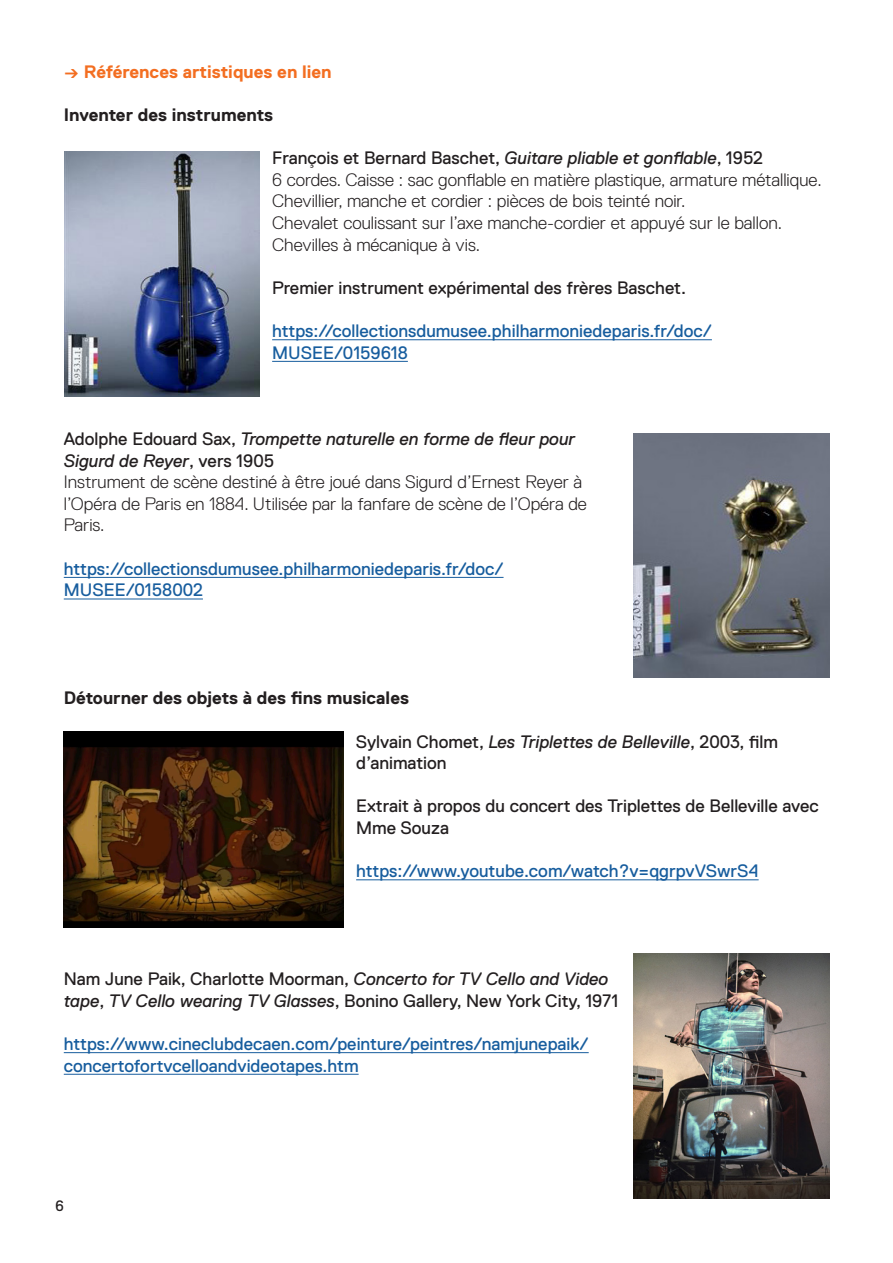
<style>
.page{position:relative;width:893px;height:1263px;background:#fff}
.page>*{position:absolute;margin:0;border:0;box-sizing:border-box;transform-origin:0 0}
.t1{font:18px/21.6px "Replica Std";color:#231f20}
.t2{font:300 18px/21.6px "Replica Std";color:#231f20}
.t3{font:18px/21.6px "Replica Std";color:#175d9e}
.t4{font:italic 18px/21.6px "Replica Std";color:#231f20}
.t5{font:700 18px "Replica Std";color:#231f20}
.t6{font:700 18px "Replica Std";color:#f36e21}
.numéros_de_page{font:15px "Replica Std";color:#231f20}
.s1{font-style:italic}
.s2{font-style:normal}
</style>
<div class="page">
<hr style="left:272px;top:339px;width:440px;height:1px;background:#175d9e">
<hr style="left:272px;top:361px;width:136px;height:1px;background:#175d9e">
<hr style="left:64px;top:577px;width:440px;height:1px;background:#175d9e">
<hr style="left:64px;top:599px;width:139px;height:1px;background:#175d9e">
<hr style="left:356px;top:879px;width:403px;height:1px;background:#175d9e">
<hr style="left:64px;top:1052px;width:525px;height:1px;background:#175d9e">
<hr style="left:64px;top:1074px;width:295px;height:1px;background:#175d9e">
<img style="left:65px;top:152px;width:194px;height:245px">
<img style="left:64px;top:731px;width:279px;height:196px">
<img style="left:634px;top:433px;width:195px;height:245px">
<img style="left:634px;top:954px;width:195px;height:244px">
<p class="t6" style="left:64px;top:62px;width:269px">→ Références artistiques en lien</p>
<p class="t5" style="left:64px;top:105px;width:211px">Inventer des instruments</p>
<p class="t1" style="left:272px;top:147px;width:493px">François et Bernard Baschet, <span class="s1">Guitare pliable et gonflable</span>, 1952</p>
<p class="t2" style="left:272px;top:169px;width:551px">6 cordes. Caisse : sac gonflable en matière plastique, armature métallique.<br>Chevillier, manche et cordier : pièces de bois teinté noir.</p>
<p class="t2" style="left:272px;top:212px;width:511px">Chevalet coulissant sur l’axe manche-cordier et appuyé sur le ballon.<br>Chevilles à mécanique à vis.</p>
<p class="t1" style="left:272px;top:277px;width:415px">Premier instrument expérimental des frères Baschet.</p>
<p class="t3" style="left:272px;top:320px;width:441px">https://collectionsdumusee.philharmoniedeparis.fr/doc/<br>MUSEE/0159618</p>
<p class="t4" style="left:64px;top:428px;width:513px"><span class="s2">Adolphe Edouard Sax,</span> Trompette naturelle en forme de fleur pour<br>Sigurd de Reyer<span class="s2">, vers 1905</span></p>
<p class="t2" style="left:64px;top:471px;width:525px">Instrument de scène destiné à être joué dans Sigurd d’Ernest Reyer à l’Opéra de Paris en 1884. Utilisée par la fanfare de scène de l’Opéra de<br>Paris.</p>
<p class="t3" style="left:64px;top:558px;width:441px">https://collectionsdumusee.philharmoniedeparis.fr/doc/<br>MUSEE/0158002</p>
<p class="t5" style="left:64px;top:688px;width:347px">Détourner des objets à des fins musicales</p>
<p class="t1" style="left:356px;top:730px;width:423px">Sylvain Chomet, <span class="s1">Les Triplettes de Belleville</span>, 2003, film d’animation</p>
<p class="t1" style="left:356px;top:795px;width:464px">Extrait à propos du concert des Triplettes de Belleville avec<br>Mme Souza</p>
<p class="t3" style="left:356px;top:860px;width:404px">https://www.youtube.com/watch?v=qgrpvVSwrS4</p>
<p class="t1" style="left:64px;top:968px;width:556px">Nam June Paik, Charlotte Moorman, <span class="s1">Concerto for TV Cello and Video tape</span>, <span class="s1">TV Cello wearing TV Glasses</span>, Bonino Gallery, New York City, 1971</p>
<p class="t3" style="left:64px;top:1033px;width:526px">https://www.cineclubdecaen.com/peinture/peintres/namjunepaik/ concertofortvcelloandvideotapes.htm</p>
<p class="numéros_de_page" style="left:55px;top:1197px;width:10px">6</p>
</div>
